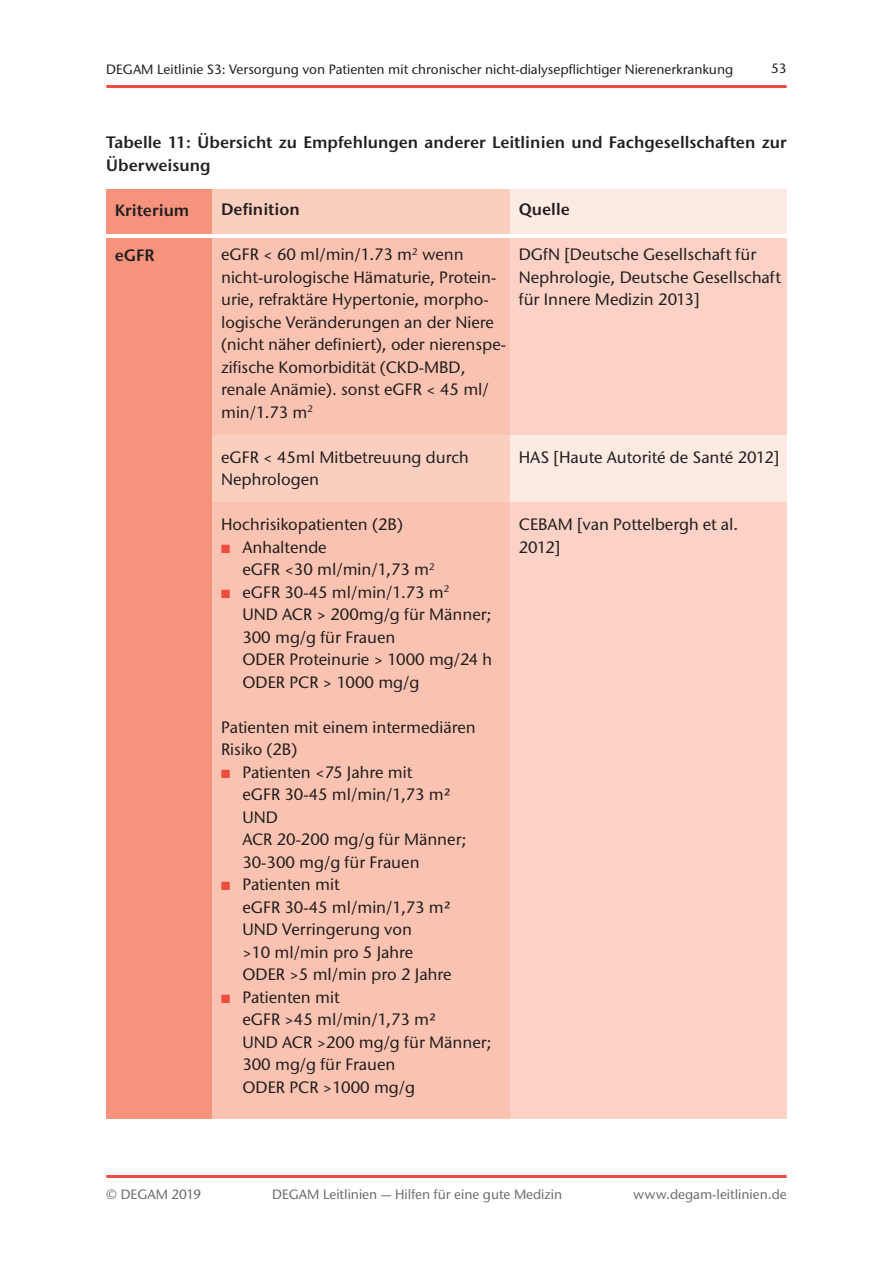
<style>
.page{position:relative;width:893px;height:1263px;background:#fff}
.page>*{position:absolute;margin:0;border:0;box-sizing:border-box;transform-origin:0 0}
.t1{font:500 16.5px/22.5px "Stone Sans ITC Std";color:#231f20}
.t2{font:600 16.5px/22.5px "Stone Sans ITC Pro";color:#231f20}
.t3{font:500 13.5px "Stone Sans ITC Std";color:#231f20}
.t4{font:500 13.5px "Stone Sans ITC Std";color:#6c6d70}
.s1{color:#ef4b40}
</style>
<div class="page">
<div style="left:106px;top:190px;width:107px;height:44px;background:#f5937d"></div>
<div style="left:106px;top:238px;width:107px;height:880px;background:#f5937d"></div>
<div style="left:213px;top:190px;width:297px;height:44px;background:#fbcfbf"></div>
<div style="left:213px;top:238px;width:297px;height:880px;background:#fbcfbf"></div>
<div style="left:510px;top:190px;width:277px;height:44px;background:#fdebe3"></div>
<div style="left:510px;top:238px;width:277px;height:880px;background:#fdebe3"></div>
<div style="left:213px;top:238px;width:574px;height:197px;background:linear-gradient(to right,#fabfac,#fbd5ca)"></div>
<div style="left:213px;top:502px;width:574px;height:616px;background:linear-gradient(to right,#fabfac,#fbd5ca)"></div>
<hr style="left:106px;top:85px;width:681px;height:3px;background:#ef4b40">
<hr style="left:106px;top:1175px;width:681px;height:3px;background:#ef4b40">
<p class="t3" style="left:106px;top:61px;width:628px">DEGAM Leitlinie S3: Versorgung von Patienten mit chronischer nicht-dialysepflichtiger Nierenerkrankung</p>
<p class="t3" style="left:771px;top:60px;width:17px">53</p>
<p class="t2" style="left:106px;top:131px;width:682px">Tabelle 11: Übersicht zu Empfehlungen anderer Leitlinien und Fachgesellschaften zur<br>Überweisung</p>
<p class="t2" style="left:115px;top:199px;width:76px">Kriterium</p>
<p class="t2" style="left:115px;top:244px;width:41px">eGFR</p>
<p class="t2" style="left:221px;top:198px;width:80px">Definition</p>
<p class="t1" style="left:221px;top:243px;width:287px">eGFR &lt; 60 ml/min/1.73 m<sup>2</sup> wenn nicht-urologische Hämaturie, Protein&shy;urie, refraktäre Hypertonie, morpho&shy;logische Veränderungen an der Niere (nicht näher definiert), oder nierenspe&shy;zifische Komorbidität (CKD-MBD, renale Anämie). sonst eGFR &lt; 45 ml/ min/1.73 m<sup>2</sup></p>
<p class="t1" style="left:221px;top:446px;width:249px">eGFR &lt; 45ml Mitbetreuung durch<br>Nephrologen</p>
<p class="t1" style="left:221px;top:513px;width:183px">Hochrisikopatienten (2B)</p>
<p class="t1" style="left:242px;top:536px;width:194px;text-indent:-21px"><span class="s1">■</span> Anhaltende<br>eGFR &lt;30 ml/min/1,73 m<sup>2</sup></p>
<p class="t1" style="left:242px;top:581px;width:251px;text-indent:-21px"><span class="s1">■</span> eGFR 30-45 ml/min/1.73 m<sup>2<br></sup>UND ACR &gt; 200mg/g für Männer;<br>300 mg/g für Frauen<br>ODER Proteinurie &gt; 1000 mg/24 h<br>ODER PCR &gt; 1000 mg/g</p>
<p class="t1" style="left:221px;top:716px;width:256px">Patienten mit einem intermediären<br>Risiko (2B)</p>
<p class="t1" style="left:242px;top:761px;width:226px;text-indent:-21px"><span class="s1">■</span> Patienten &lt;75 Jahre mit<br>eGFR 30-45 ml/min/1,73 m²<br>UND<br>ACR 20-200 mg/g für Männer;<br>30-300 mg/g für Frauen</p>
<p class="t1" style="left:242px;top:873px;width:211px;text-indent:-21px"><span class="s1">■</span> Patienten mit<br>eGFR 30-45 ml/min/1,73 m²<br>UND Verringerung von<br>&gt;10 ml/min pro 5 Jahre<br>ODER &gt;5 ml/min pro 2 Jahre</p>
<p class="t1" style="left:242px;top:986px;width:251px;text-indent:-21px"><span class="s1">■</span> Patienten mit<br>eGFR &gt;45 ml/min/1,73 m²<br>UND ACR &gt;200 mg/g für Männer;<br>300 mg/g für Frauen<br>ODER PCR &gt;1000 mg/g</p>
<p class="t2" style="left:519px;top:198px;width:52px">Quelle</p>
<p class="t1" style="left:519px;top:243px;width:264px">DGfN [Deutsche Gesellschaft für<br>Nephrologie, Deutsche Gesellschaft für Innere Medizin 2013]</p>
<p class="t1" style="left:519px;top:446px;width:262px">HAS [Haute Autorité de Santé 2012]</p>
<p class="t1" style="left:519px;top:513px;width:221px">CEBAM [van Pottelbergh et al.<br>2012]</p>
<p class="t4" style="left:106px;top:1186px;width:96px">© DEGAM 2019</p>
<p class="t4" style="left:272px;top:1186px;width:292px">DEGAM Leitlinien — Hilfen für eine gute Medizin</p>
<p class="t4" style="left:633px;top:1186px;width:155px">www.degam-leitlinien.de</p>
</div>
